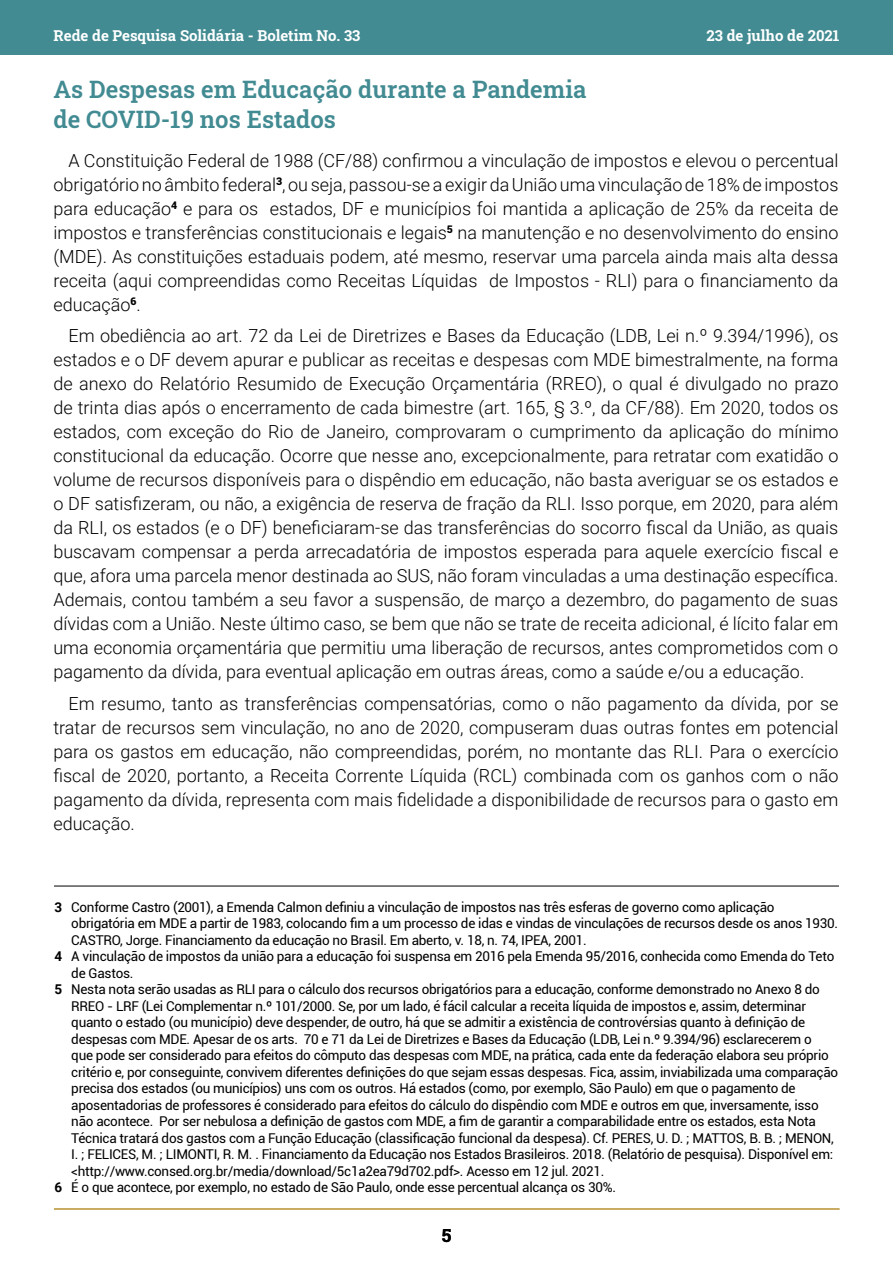
<style>
.page{position:relative;width:893px;height:1263px;background:#fff}
.page>*{position:absolute;margin:0;border:0;box-sizing:border-box;transform-origin:0 0}
.t1{font:600 24px/30px "Roboto Slab";color:#428b92}
.t2{font:300 18px/24px "Roboto";color:#000;text-align:justify}
.t3{font:700 18px "Roboto Slab";color:#000}
.t4{font:700 15px "Roboto Slab";color:#fff}
.t5{font:13.5px "Roboto";letter-spacing:-.02em;color:#000}
.s1{font-weight:700}
</style>
<div class="page">
<div style="left:0;top:0;width:893px;height:54px;background:#428b92"></div>
<hr style="left:54px;top:1208px;width:785px;height:1px;background:#b89230">
<hr style="left:54px;top:886px;width:785px;height:1px;background:#000">
<p class="t4" style="left:53px;top:25px;width:308px">Rede de Pesquisa Solidária - Boletim No. 33</p>
<p class="t4" style="left:706px;top:25px;width:134px">23 de julho de 2021</p>
<h1 class="t1" style="left:53px;top:73px;width:535px">As Despesas em Educação durante a Pandemia de COVID-19 nos Estados</h1>
<p class="t2" style="left:53px;top:148px;width:786px;text-indent:15px">A Constituição Federal de 1988 (CF/88) confirmou a vinculação de impostos e elevou o percentual obrigatório no âmbito federal<sup>3</sup>, ou seja, passou-se a exigir da União uma vinculação de 18% de impostos para educação<sup>4</sup> e para os estados, DF e municípios foi mantida a aplicação de 25% da receita de impostos e transferências constitucionais e legais<sup>5</sup> na manutenção e no desenvolvimento do ensino (MDE). As constituições estaduais podem, até mesmo, reservar uma parcela ainda mais alta dessa receita (aqui compreendidas como Receitas Líquidas de Impostos - RLI) para o financiamento da educação<sup>6</sup>.</p>
<p class="t2" style="left:53px;top:323px;width:786px;text-indent:15px">Em obediência ao art. 72 da Lei de Diretrizes e Bases da Educação (LDB, Lei n.º 9.394/1996), os estados e o DF devem apurar e publicar as receitas e despesas com MDE bimestralmente, na forma de anexo do Relatório Resumido de Execução Orçamentária (RREO), o qual é divulgado no prazo de trinta dias após o encerramento de cada bimestre (art. 165, § 3.º, da CF/88). Em 2020, todos os estados, com exceção do Rio de Janeiro, comprovaram o cumprimento da aplicação do mínimo constitucional da educação. Ocorre que nesse ano, excepcionalmente, para retratar com exatidão o volume de recursos disponíveis para o dispêndio em educação, não basta averiguar se os estados e o DF satisfizeram, ou não, a exigência de reserva de fração da RLI. Isso porque, em 2020, para além da RLI, os estados (e o DF) beneficiaram-se das transferências do socorro fiscal da União, as quais buscavam compensar a perda arrecadatória de impostos esperada para aquele exercício fiscal e que, afora uma parcela menor destinada ao SUS, não foram vinculadas a uma destinação específica.<br>Ademais, contou também a seu favor a suspensão, de março a dezembro, do pagamento de suas dívidas com a União. Neste último caso, se bem que não se trate de receita adicional, é lícito falar em uma economia orçamentária que permitiu uma liberação de recursos, antes comprometidos com o pagamento da dívida, para eventual aplicação em outras áreas, como a saúde e/ou a educação.</p>
<p class="t2" style="left:53px;top:691px;width:786px;text-indent:15px">Em resumo, tanto as transferências compensatórias, como o não pagamento da dívida, por se tratar de recursos sem vinculação, no ano de 2020, compuseram duas outras fontes em potencial para os gastos em educação, não compreendidas, porém, no montante das RLI. Para o exercício fiscal de 2020, portanto, a Receita Corrente Líquida (RCL) combinada com os ganhos com o não pagamento da dívida, representa com mais fidelidade a disponibilidade de recursos para o gasto em educação.</p>
<p class="t5" style="left:55px;top:897px;width:722px"><span class="s1">3</span> Conforme Castro (2001), a Emenda Calmon definiu a vinculação de impostos nas três esferas de governo como aplicação</p>
<p class="t5" style="left:71px;top:914px;width:768px">obrigatória em MDE a partir de 1983, colocando fim a um processo de idas e vindas de vinculações de recursos desde os anos 1930.</p>
<p class="t5" style="left:71px;top:930px;width:517px">CASTRO, Jorge. Financiamento da educação no Brasil. Em aberto, v. 18, n. 74, IPEA, 2001.</p>
<p class="t5" style="left:55px;top:947px;width:781px"><span class="s1">4</span> A vinculação de impostos da união para a educação foi suspensa em 2016 pela Emenda 95/2016, conhecida como Emenda do Teto</p>
<p class="t5" style="left:71px;top:963px;width:64px">de Gastos.</p>
<p class="t5" style="left:55px;top:980px;width:767px"><span class="s1">5</span> Nesta nota serão usadas as RLI para o cálculo dos recursos obrigatórios para a educação, conforme demonstrado no Anexo 8 do</p>
<p class="t5" style="left:71px;top:996px;width:736px">RREO - LRF (Lei Complementar n.º 101/2000. Se, por um lado, é fácil calcular a receita líquida de impostos e, assim, determinar</p>
<p class="t5" style="left:71px;top:1013px;width:735px">quanto o estado (ou município) deve despender, de outro, há que se admitir a existência de controvérsias quanto à definição de</p>
<p class="t5" style="left:71px;top:1029px;width:742px">despesas com MDE. Apesar de os arts. 70 e 71 da Lei de Diretrizes e Bases da Educação (LDB, Lei n.º 9.394/96) esclarecerem o</p>
<p class="t5" style="left:71px;top:1046px;width:759px">que pode ser considerado para efeitos do cômputo das despesas com MDE, na prática, cada ente da federação elabora seu próprio</p>
<p class="t5" style="left:71px;top:1062px;width:768px">critério e, por conseguinte, convivem diferentes definições do que sejam essas despesas. Fica, assim, inviabilizada uma comparação</p>
<p class="t5" style="left:71px;top:1079px;width:726px">precisa dos estados (ou municípios) uns com os outros. Há estados (como, por exemplo, São Paulo) em que o pagamento de</p>
<p class="t5" style="left:71px;top:1095px;width:749px">aposentadorias de professores é considerado para efeitos do cálculo do dispêndio com MDE e outros em que, inversamente, isso</p>
<p class="t5" style="left:71px;top:1112px;width:746px">não acontece. Por ser nebulosa a definição de gastos com MDE, a fim de garantir a comparabilidade entre os estados, esta Nota</p>
<p class="t5" style="left:71px;top:1128px;width:764px">Técnica tratará dos gastos com a Função Educação (classificação funcional da despesa). Cf. PERES, U. D. ; MATTOS, B. B. ; MENON,</p>
<p class="t5" style="left:71px;top:1145px;width:763px">I. ; FELICES, M. ; LIMONTI, R. M. . Financiamento da Educação nos Estados Brasileiros. 2018. (Relatório de pesquisa). Disponível em:</p>
<p class="t5" style="left:71px;top:1161px;width:535px">&lt;http://www.consed.org.br/media/download/5c1a2ea79d702.pdf&gt;. Acesso em 12 jul. 2021.</p>
<p class="t5" style="left:55px;top:1178px;width:563px"><span class="s1">6</span> É o que acontece, por exemplo, no estado de São Paulo, onde esse percentual alcança os 30%.</p>
<p class="t3" style="left:442px;top:1222px;width:11px">5</p>
</div>
